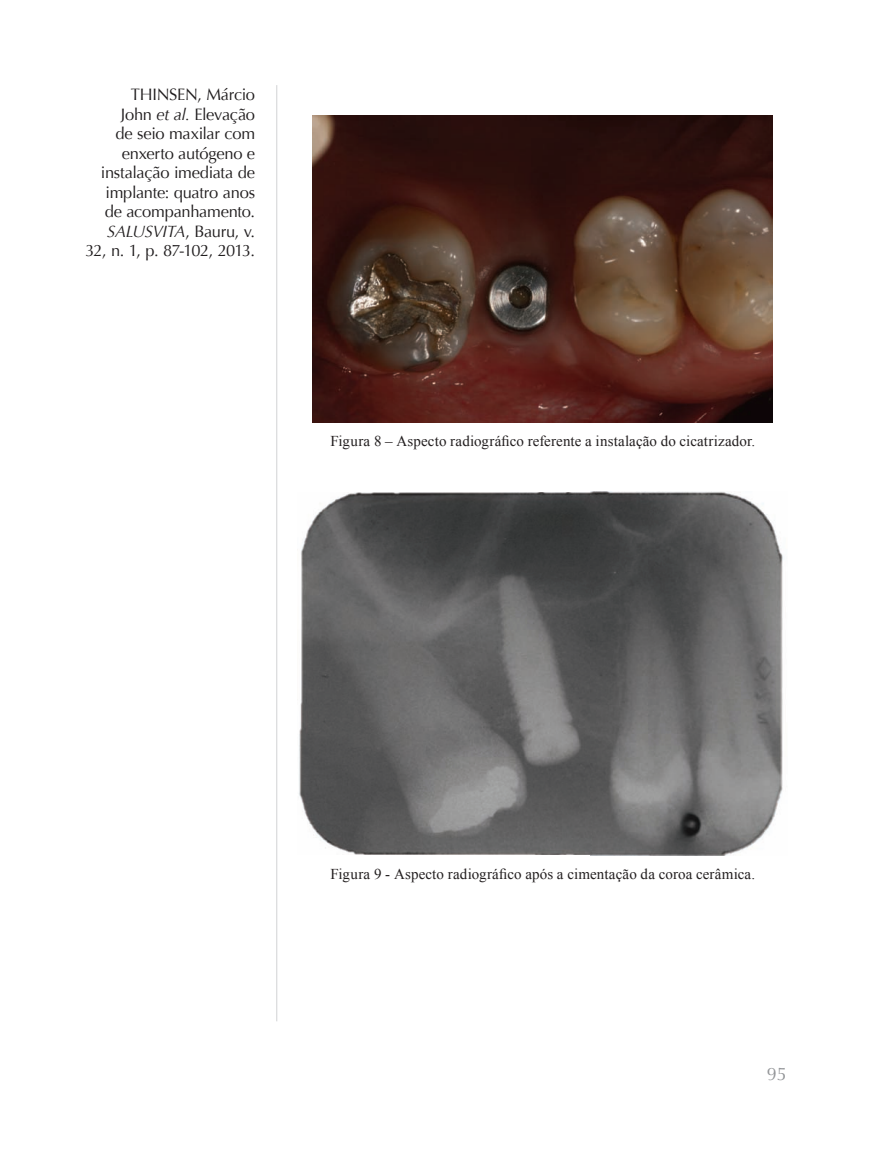
<style>
.page{position:relative;width:893px;height:1149px;background:#fff}
.page>*{position:absolute;margin:0;border:0;box-sizing:border-box;transform-origin:0 0}
.t1{font:18px "Optima";color:#939598}
.t2{font:16.5px/19.5px "Optima";letter-spacing:-.02em;color:#201d1e;text-align:right}
.t3{font:15px "Times New Roman";letter-spacing:.01em;color:#231f20}
.s1{font-style:italic}
</style>
<div class="page">
<hr style="left:276px;top:85px;width:1px;height:935px;background:#d1d2d4">
<img style="left:312px;top:115px;width:460px;height:307px">
<img style="left:299px;top:491px;width:485px;height:364px">
<p class="t2" style="left:85px;top:85px;width:171px">THINSEN, Márcio<br>John <span class="s1">et al.</span> Elevação<br>de seio maxilar com enxerto autógeno e instalação imediata de implante: quatro anos de acompanhamento.<br><span class="s1">SALUSVITA</span>, Bauru, v.<br>32, n. 1, p. 87-102, 2013.</p>
<p class="t3" style="left:331px;top:431px;width:426px">Figura 8 – Aspecto radiográfico referente a instalação do cicatrizador.</p>
<p class="t3" style="left:331px;top:863px;width:426px">Figura 9 - Aspecto radiográfico após a cimentação da coroa cerâmica.</p>
<p class="t1" style="left:767px;top:1063px;width:22px">95</p>
</div>
